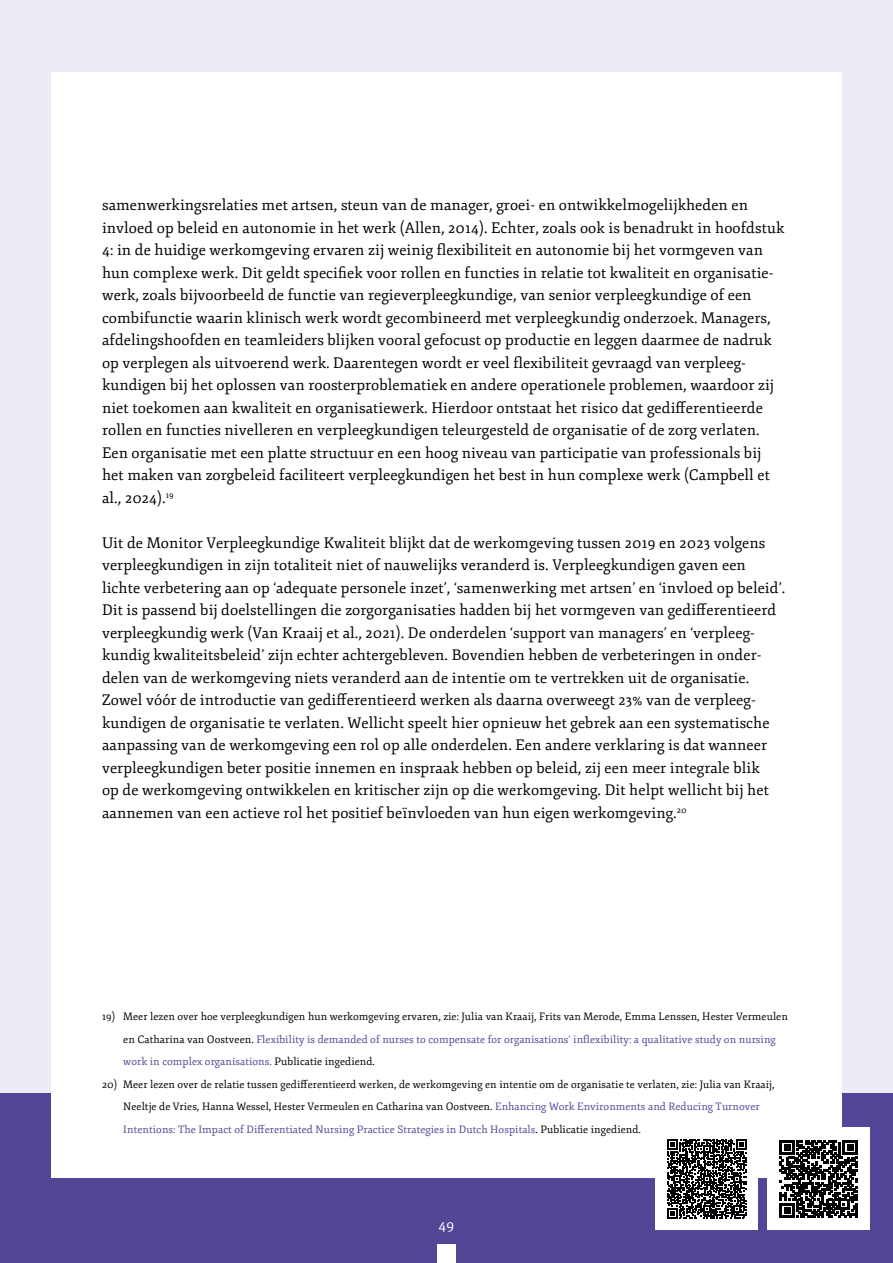
<style>
.page{position:relative;width:893px;height:1263px;background:#edebf6}
.page>*{position:absolute;margin:0;border:0;box-sizing:border-box;transform-origin:0 0}
.t1{font:15px/22.5px "Fjord One";letter-spacing:.005em;color:#000}
.t2{font:15px "Fjord One";color:#fff}
.t3{font:10.5px/22.5px "Fjord One";letter-spacing:.005em;color:#000}
.s1{color:#554596}
</style>
<div class="page">
<div style="left:0;top:1093px;width:893px;height:170px;background:#554596"></div>
<div style="left:51px;top:72px;width:791px;height:1106px;background:#fff"></div>
<div style="left:437px;top:1244px;width:19px;height:19px;background:#fff"></div>
<div style="left:768px;top:1128px;width:102px;height:102px;background:#fff"></div>
<svg style="left:780px;top:1140px;width:77px;height:78px"></svg>
<div style="left:656px;top:1128px;width:102px;height:102px;background:#fff"></div>
<svg style="left:667px;top:1139px;width:80px;height:80px"></svg>
<p class="t1" style="left:102px;top:194px;width:684px">samenwerkingsrelaties met artsen, steun van de manager, groei- en ontwikkelmogelijkheden en invloed op beleid en autonomie in het werk (Allen, 2014). Echter, zoals ook is benadrukt in hoofdstuk 4: in de huidige werkomgeving ervaren zij weinig flexibiliteit en autonomie bij het vormgeven van hun complexe werk. Dit geldt specifiek voor rollen en functies in relatie tot kwaliteit en organisatie&shy;werk, zoals bijvoorbeeld de functie van regieverpleegkundige, van senior verpleegkundige of een combifunctie waarin klinisch werk wordt gecombineerd met verpleegkundig onderzoek. Managers, afdelingshoofden en teamleiders blijken vooral gefocust op productie en leggen daarmee de nadruk op verplegen als uitvoerend werk. Daarentegen wordt er veel flexibiliteit gevraagd van verpleeg&shy;kundigen bij het oplossen van roosterproblematiek en andere operationele problemen, waardoor zij niet toekomen aan kwaliteit en organisatiewerk. Hierdoor ontstaat het risico dat gedifferentieerde rollen en functies nivelleren en verpleegkundigen teleurgesteld de organisatie of de zorg verlaten.<br>Een organisatie met een platte structuur en een hoog niveau van participatie van professionals bij het maken van zorgbeleid faciliteert verpleegkundigen het best in hun complexe werk (Campbell et al., 2024).<sup>19</sup></p>
<p class="t1" style="left:102px;top:531px;width:685px">Uit de Monitor Verpleegkundige Kwaliteit blijkt dat de werkomgeving tussen 2019 en 2023 volgens verpleegkundigen in zijn totaliteit niet of nauwelijks veranderd is. Verpleegkundigen gaven een lichte verbetering aan op ‘adequate personele inzet’, ‘samenwerking met artsen’ en ‘invloed op beleid’.<br>Dit is passend bij doelstellingen die zorgorganisaties hadden bij het vormgeven van gedifferentieerd verpleegkundig werk (Van Kraaij et al., 2021). De onderdelen ‘support van managers’ en ‘verpleeg&shy;kundig kwaliteitsbeleid’ zijn echter achtergebleven. Bovendien hebben de verbeteringen in onder&shy;delen van de werkomgeving niets veranderd aan de intentie om te vertrekken uit de organisatie.<br>Zowel vóór de introductie van gedifferentieerd werken als daarna overweegt 23% van de verpleeg&shy;kundigen de organisatie te verlaten. Wellicht speelt hier opnieuw het gebrek aan een systematische aanpassing van de werkomgeving een rol op alle onderdelen. Een andere verklaring is dat wanneer verpleegkundigen beter positie innemen en inspraak hebben op beleid, zij een meer integrale blik<br>op de werkomgeving ontwikkelen en kritischer zijn op die werkomgeving. Dit helpt wellicht bij het aannemen van een actieve rol het positief beïnvloeden van hun eigen werkomgeving.<sup>20</sup></p>
<p class="t3" style="left:123px;top:1005px;width:666px;text-indent:-21px">19) Meer lezen over hoe verpleegkundigen hun werkomgeving ervaren, zie: Julia van Kraaij, Frits van Merode, Emma Lenssen, Hester Vermeulen en Catharina van Oostveen. <span class="s1">Flexibility is demanded of nurses to compensate for organisations’ inflexibility: a qualitative study on nursing work in complex organisations.</span> Publicatie ingediend.</p>
<p class="t3" style="left:123px;top:1073px;width:653px;text-indent:-21px">20) Meer lezen over de relatie tussen gedifferentieerd werken, de werkomgeving en intentie om de organisatie te verlaten, zie: Julia van Kraaij,<br>Neeltje de Vries, Hanna Wessel, Hester Vermeulen en Catharina van Oostveen. <span class="s1">Enhancing Work Environments and Reducing Turnover<br>Intentions: The Impact of Differentiated Nursing Practice Strategies in Dutch Hospitals</span>. Publicatie ingediend.</p>
<p class="t2" style="left:438px;top:1216px;width:18px">49</p>
</div>
